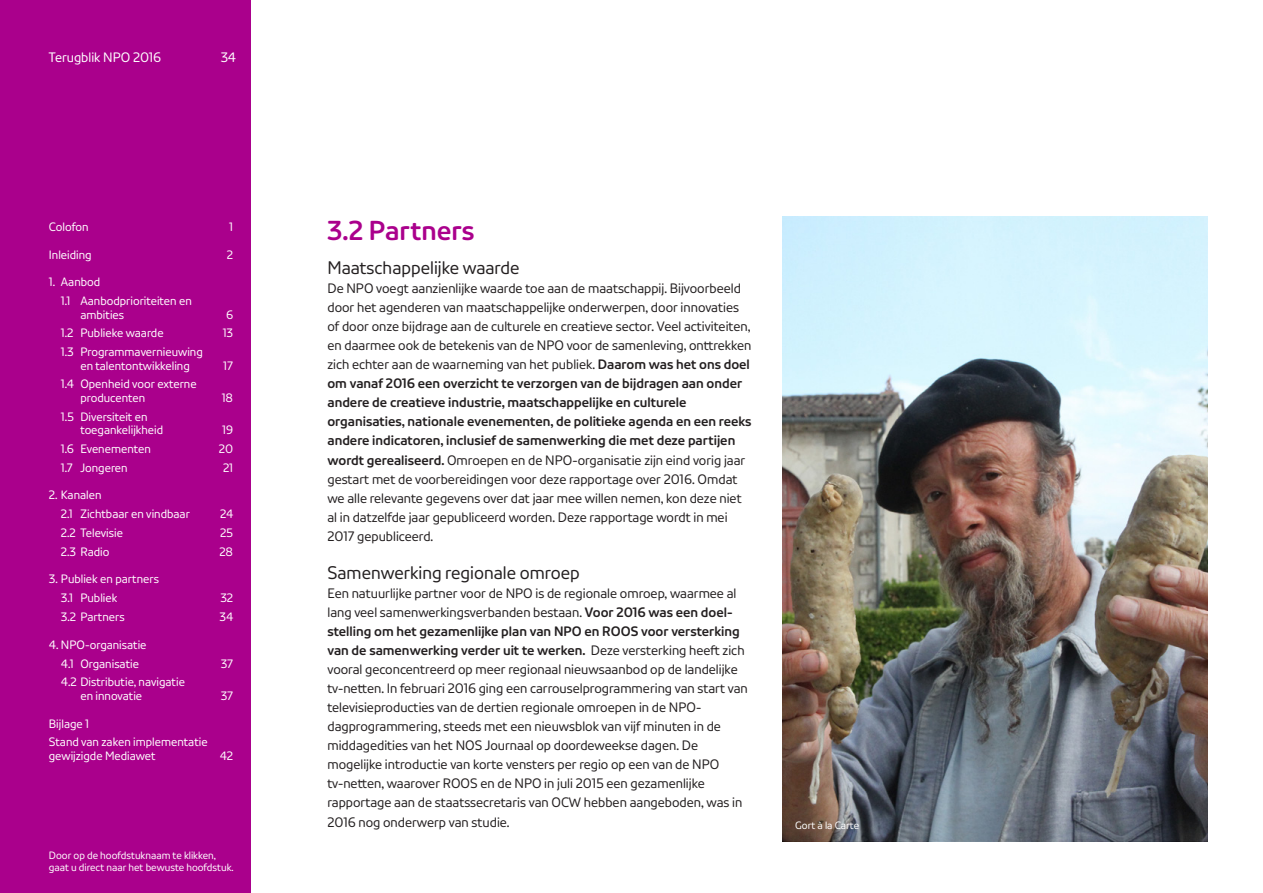
<style>
.page{position:relative;width:1263px;height:893px;background:#fff}
.page>*{position:absolute;margin:0;border:0;box-sizing:border-box;transform-origin:0 0}
.t1{font:700 27px "NPO Sans";color:#aa008c}
.t2{font:18px "NPO Sans";color:#231f20}
.t3{font:13.5px/19px "NPO Sans";color:#231f20}
.t4{font:13.5px "NPO Sans";color:#fff}
.t5{font:12px/18.8px "NPO Sans";color:#fff}
.t6{font:10.5px/12px "NPO Sans";color:#fff}
.s1{font-weight:700}
</style>
<div class="page">
<div style="left:0;top:0;width:251px;height:893px;background:#aa008c"></div>
<img style="left:782px;top:217px;width:426px;height:625px">
<p class="t4" style="left:49px;top:49px;width:114px">Terugblik NPO 2016</p>
<p class="t4" style="left:221px;top:49px;width:17px">34</p>
<p class="t5" style="left:49px;top:217px;width:41px">Colofon</p>
<p class="t5" style="left:229px;top:217px;width:5px">1</p>
<p class="t5" style="left:49px;top:245px;width:44px">Inleiding</p>
<p class="t5" style="left:227px;top:245px;width:8px">2</p>
<p class="t5" style="left:61px;top:273px;width:132px;text-indent:-12px">1. Aanbod<br>1.1 Aanbodprioriteiten en</p>
<p class="t5" style="left:80px;top:305px;width:45px">ambities</p>
<p class="t5" style="left:226px;top:305px;width:9px">6</p>
<p class="t5" style="left:61px;top:324px;width:104px">1.2 Publieke waarde</p>
<p class="t5" style="left:223px;top:324px;width:12px">13</p>
<p class="t5" style="left:61px;top:345px;width:143px;line-height:13.5px;text-align:center">1.3 Programmavernieuwing en talentontwikkeling</p>
<p class="t5" style="left:223px;top:356px;width:11px">17</p>
<p class="t5" style="left:80px;top:377px;width:118px;line-height:13.5px;text-indent:-20px">1.4 Openheid voor externe producenten</p>
<p class="t5" style="left:80px;top:409px;width:84px;line-height:13.5px;text-indent:-20px">1.5 Diversiteit en toegankelijkheid</p>
<p class="t5" style="left:222px;top:388px;width:13px">18</p>
<p class="t5" style="left:222px;top:420px;width:12px">19</p>
<p class="t5" style="left:61px;top:439px;width:91px">1.6 Evenementen</p>
<p class="t5" style="left:219px;top:439px;width:16px">20</p>
<p class="t5" style="left:61px;top:458px;width:68px">1.7 Jongeren</p>
<p class="t5" style="left:223px;top:458px;width:12px">21</p>
<p class="t5" style="left:61px;top:486px;width:131px;text-indent:-12px">2. Kanalen<br>2.1 Zichtbaar en vindbaar</p>
<p class="t5" style="left:220px;top:504px;width:15px">24</p>
<p class="t5" style="left:61px;top:523px;width:64px">2.2 Televisie</p>
<p class="t5" style="left:220px;top:523px;width:15px">25</p>
<p class="t5" style="left:61px;top:542px;width:50px">2.3 Radio</p>
<p class="t5" style="left:219px;top:542px;width:15px">28</p>
<p class="t5" style="left:61px;top:570px;width:100px;text-indent:-12px">3. Publiek en partners<br>3.1 Publiek</p>
<p class="t5" style="left:220px;top:588px;width:14px">32</p>
<p class="t5" style="left:61px;top:607px;width:65px">3.2 Partners</p>
<p class="t5" style="left:220px;top:607px;width:15px">34</p>
<p class="t5" style="left:49px;top:635px;width:99px;text-align:center">4. NPO-organisatie<br>4.1 Organisatie</p>
<p class="t5" style="left:221px;top:654px;width:14px">37</p>
<p class="t5" style="left:80px;top:675px;width:106px;line-height:13.5px;text-indent:-20px">4.2 Distributie, navigatie en innovatie</p>
<p class="t5" style="left:221px;top:686px;width:14px">37</p>
<p class="t5" style="left:49px;top:714px;width:160px">Bijlage 1<br>Stand van zaken implementatie</p>
<p class="t5" style="left:49px;top:746px;width:108px">gewijzigde Mediawet</p>
<p class="t5" style="left:220px;top:746px;width:15px">42</p>
<p class="t6" style="left:49px;top:849px;width:186px">Door op de hoofdstuknaam te klikken, gaat u direct naar het bewuste hoofdstuk.</p>
<p class="t1" style="left:327px;top:214px;width:149px">3.2 Partners</p>
<p class="t2" style="left:327px;top:256px;width:194px">Maatschappelijke waarde</p>
<p class="t3" style="left:327px;top:278px;width:426px">De NPO voegt aanzienlijke waarde toe aan de maatschappij. Bijvoorbeeld door het agenderen van maatschappelijke onderwerpen, door innovaties of door onze bijdrage aan de culturele en creatieve sector. Veel activiteiten, en daarmee ook de betekenis van de NPO voor de samenleving, onttrekken zich echter aan de waarneming van het publiek. <span class="s1">Daarom was het ons doel om vanaf 2016 een overzicht te verzorgen van de bijdragen aan onder andere de creatieve industrie, maatschappelijke en culturele organisaties, nationale evenementen, de politieke agenda en een reeks andere indicatoren, inclusief de samenwerking die met deze partijen wordt gerealiseerd.</span> Omroepen en de NPO-organisatie zijn eind vorig jaar gestart met de voorbereidingen voor deze rapportage over 2016. Omdat we alle relevante gegevens over dat jaar mee willen nemen, kon deze niet al in datzelfde jaar gepubliceerd worden. Deze rapportage wordt in mei 2017 gepubliceerd.</p>
<p class="t2" style="left:327px;top:561px;width:254px">Samenwerking regionale omroep</p>
<p class="t3" style="left:327px;top:583px;width:422px">Een natuurlijke partner voor de NPO is de regionale omroep, waarmee al lang veel samenwerkingsverbanden bestaan. <span class="s1">Voor 2016 was een doel&shy;stelling om het gezamenlijke plan van NPO en ROOS voor versterking van de samenwerking verder uit te werken.</span> Deze versterking heeft zich vooral geconcentreerd op meer regionaal nieuwsaanbod op de landelijke tv-netten. In februari 2016 ging een carrouselprogrammering van start van televisieproducties van de dertien regionale omroepen in de NPO&shy;dagprogrammering, steeds met een nieuwsblok van vijf minuten in de middagedities van het NOS Journaal op doordeweekse dagen. De mogelijke introductie van korte vensters per regio op een van de NPO tv-netten, waarover ROOS en de NPO in juli 2015 een gezamenlijke rapportage aan de staatssecretaris van OCW hebben aangeboden, was in 2016 nog onderwerp van studie.</p>
<p class="t6" style="left:795px;top:819px;width:65px">Gort à la Carte</p>
</div>
